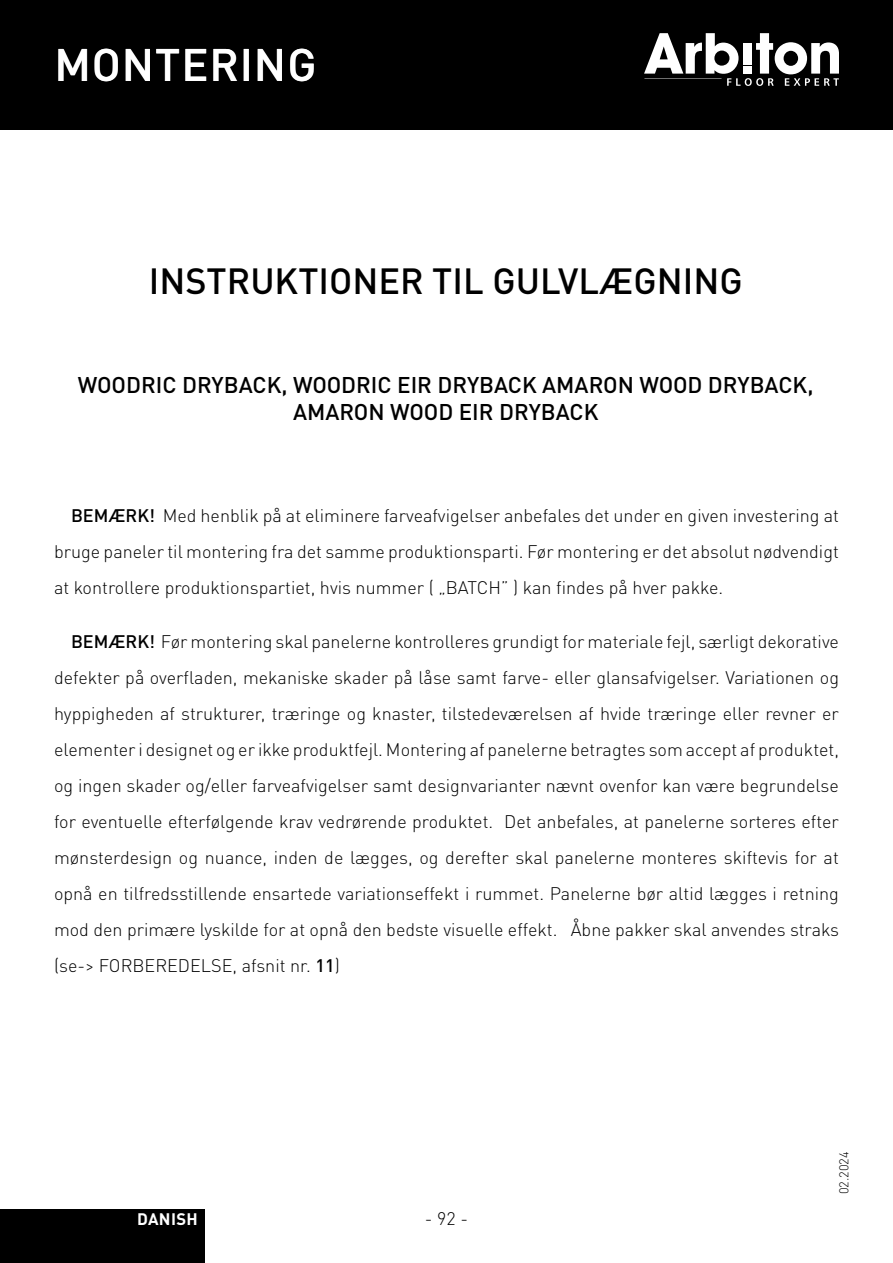
<style>
.page{position:relative;width:893px;height:1263px;background:#fff}
.page>*{position:absolute;margin:0;border:0;box-sizing:border-box;transform-origin:0 0}
.t1{font:500 45px "DIN Pro";letter-spacing:.02em;color:#fff}
.t2{font:500 36px "DIN Pro";color:#000}
.t3{font:500 22.5px/27px "DIN Pro";color:#000;text-align:center}
.t4{font:300 18px/36px "DIN Pro";color:#000;text-align:justify}
.t5{font:700 16.5px "DIN Pro";letter-spacing:.02em;color:#fff}
.t6{font:300 12.75px "DIN Pro";color:#000}
.s1{font-weight:500}
</style>
<div class="page">
<div style="left:0;top:1209px;width:205px;height:54px;background:#000"></div>
<div style="left:0;top:0;width:893px;height:130px;background:#000"></div>
<svg style="left:644px;top:33px;width:195px;height:53px"></svg>
<div style="left:743px;top:66px;width:9px;height:8px;background:#fff"></div>
<h1 class="t1" style="left:54px;top:28px;width:264px">MONTERING</h1>
<h2 class="t2" style="left:149px;top:251px;width:595px">INSTRUKTIONER TIL GULVLÆGNING</h2>
<p class="t3" style="left:78px;top:369px;width:737px">WOODRIC DRYBACK, WOODRIC EIR DRYBACK AMARON WOOD DRYBACK,<br>AMARON WOOD EIR DRYBACK</p>
<p class="t4" style="left:54px;top:496px;width:786px;text-indent:17px"><span class="s1">BEMÆRK!</span> Med henblik på at eliminere farveafvigelser anbefales det under en given investering at bruge paneler til montering fra det samme produktionsparti. Før montering er det absolut nødvendigt at kontrollere produktionspartiet, hvis nummer ( „BATCH” ) kan findes på hver pakke.</p>
<p class="t4" style="left:54px;top:622px;width:786px;text-indent:17px"><span class="s1">BEMÆRK!</span> Før montering skal panelerne kontrolleres grundigt for materiale fejl, særligt dekorative defekter på overfladen, mekaniske skader på låse samt farve- eller glansafvigelser. Variationen og hyppigheden af strukturer, træringe og knaster, tilstedeværelsen af hvide træringe eller revner er elementer i designet og er ikke produktfejl. Montering af panelerne betragtes som accept af produktet, og ingen skader og/eller farveafvigelser samt designvarianter nævnt ovenfor kan være begrundelse for eventuelle efterfølgende krav vedrørende produktet. Det anbefales, at panelerne sorteres efter mønsterdesign og nuance, inden de lægges, og derefter skal panelerne monteres skiftevis for at opnå en tilfredsstillende ensartede variationseffekt i rummet. Panelerne bør altid lægges i retning mod den primære lyskilde for at opnå den bedste visuelle effekt. Åbne pakker skal anvendes straks (se-&gt; FORBEREDELSE, afsnit nr. <span class="s1">11</span>)</p>
<p class="t5" style="left:137px;top:1206px;width:62px">DANISH</p>
<p class="t4" style="left:425px;top:1199px;width:45px">- 92 -</p>
<p class="t6" style="left:834px;top:1194px;width:44px;rotate:-90deg">02.2024</p>
</div>
